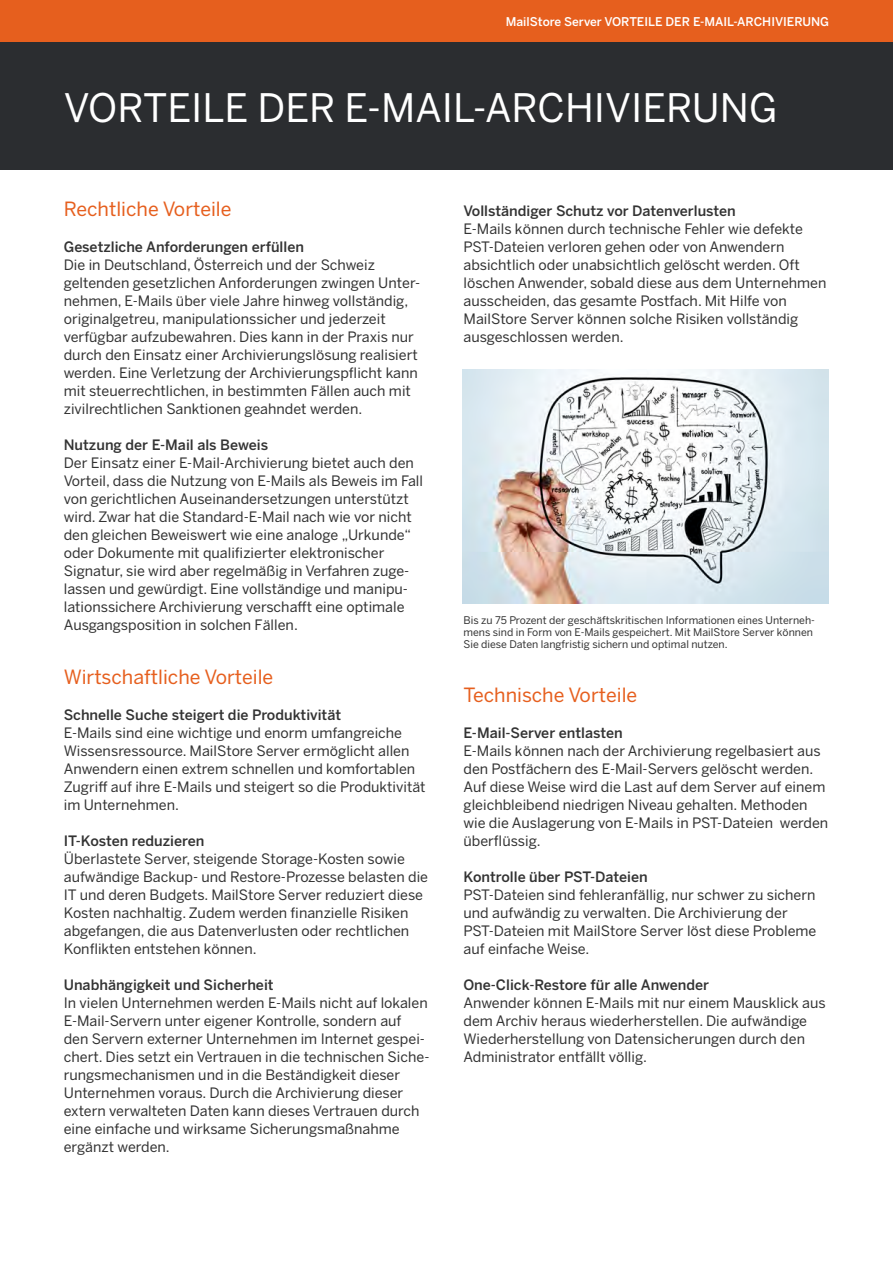
<style>
.page{position:relative;width:893px;height:1263px;background:#fff}
.page>*{position:absolute;margin:0;border:0;box-sizing:border-box;transform-origin:0 0}
.t1{font:39px "Benton Sans";color:#fff}
.t2{font:19.5px "Benton Sans";color:#e65f1e}
.t3{font:14.25px/18px "Benton Sans";color:#333}
.t4{font:500 14.25px "Benton Sans";color:#333}
.t5{font:500 12px "Benton Sans";color:#fff}
.t6{font:10.5px/12px "Benton Sans";color:#333}
</style>
<div class="page">
<div style="left:0;top:0;width:893px;height:43px;background:#e65f1e"></div>
<div style="left:0;top:43px;width:893px;height:127px;background:#2b2d30"></div>
<img style="left:463px;top:369px;width:365px;height:234px">
<p class="t5" style="left:506px;top:14px;width:325px">MailStore Server VORTEILE DER E-MAIL-ARCHIVIERUNG</p>
<h1 class="t1" style="left:64px;top:84px;width:48px">Vorteile</h1>
<h1 class="t1" style="left:257px;top:84px;width:26px">der</h1>
<h1 class="t1" style="left:345px;top:84px;width:60px">e-mail</h1>
<h1 class="t1" style="left:473px;top:84px;width:109px">-archivierun</h1>
<h1 class="t1" style="left:749px;top:84px;width:30px">g</h1>
<h2 class="t2" style="left:64px;top:197px;width:169px">Rechtliche Vorteile</h2>
<p class="t4" style="left:64px;top:238px;width:242px">Gesetzliche Anforderungen erfüllen</p>
<p class="t3" style="left:64px;top:256px;width:358px">Die in Deutschland, Österreich und der Schweiz geltenden gesetzlichen Anforderungen zwingen Unter&shy;nehmen, E-Mails über viele Jahre hinweg vollständig, originalgetreu, manipulationssicher und jederzeit verfügbar aufzubewahren. Dies kann in der Praxis nur durch den Einsatz einer Archivierungslösung realisiert werden. Eine Verletzung der Archivierungspflicht kann mit steuerrechtlichen, in bestimmten Fällen auch mit zivilrechtlichen Sanktionen geahndet werden.</p>
<p class="t4" style="left:64px;top:436px;width:206px">Nutzung der E-Mail als Beweis</p>
<p class="t3" style="left:64px;top:454px;width:361px">Der Einsatz einer E-Mail-Archivierung bietet auch den Vorteil, dass die Nutzung von E-Mails als Beweis im Fall von gerichtlichen Auseinandersetzungen unterstützt wird. Zwar hat die Standard-E-Mail nach wie vor nicht den gleichen Beweiswert wie eine analoge „Urkunde“ oder Dokumente mit qualifizierter elektronischer Signatur, sie wird aber regelmäßig in Verfahren zuge&shy;lassen und gewürdigt. Eine vollständige und manipu&shy;lationssichere Archivierung verschafft eine optimale Ausgangsposition in solchen Fällen.</p>
<h2 class="t2" style="left:64px;top:665px;width:211px">Wirtschaftliche Vorteile</h2>
<p class="t4" style="left:64px;top:706px;width:279px">Schnelle Suche steigert die Produktivität</p>
<p class="t3" style="left:64px;top:724px;width:363px">E-Mails sind eine wichtige und enorm umfangreiche Wissensressource. MailStore Server ermöglicht allen Anwendern einen extrem schnellen und komfortablen Zugriff auf ihre E-Mails und steigert so die Produktivität im Unternehmen.</p>
<p class="t4" style="left:64px;top:832px;width:142px">IT-Kosten reduzieren</p>
<p class="t3" style="left:64px;top:850px;width:366px">Überlastete Server, steigende Storage-Kosten sowie aufwändige Backup- und Restore-Prozesse belasten die IT und deren Budgets. MailStore Server reduziert diese Kosten nachhaltig. Zudem werden finanzielle Risiken abgefangen, die aus Datenverlusten oder rechtlichen Konflikten entstehen können.</p>
<p class="t4" style="left:64px;top:976px;width:211px">Unabhängigkeit und Sicherheit</p>
<p class="t3" style="left:64px;top:994px;width:367px">In vielen Unternehmen werden E-Mails nicht auf lokalen E-Mail-Servern unter eigener Kontrolle, sondern auf den Servern externer Unternehmen im Internet gespei&shy;chert. Dies setzt ein Vertrauen in die technischen Siche&shy;rungsmechanismen und in die Beständigkeit dieser Unternehmen voraus. Durch die Archivierung dieser extern verwalteten Daten kann dieses Vertrauen durch eine einfache und wirksame Sicherungsmaßnahme ergänzt werden.</p>
<p class="t4" style="left:463px;top:202px;width:274px">Vollständiger Schutz vor Datenverlusten</p>
<p class="t3" style="left:463px;top:220px;width:365px">E-Mails können durch technische Fehler wie defekte PST-Dateien verloren gehen oder von Anwendern absichtlich oder unabsichtlich gelöscht werden. Oft löschen Anwender, sobald diese aus dem Unternehmen ausscheiden, das gesamte Postfach. Mit Hilfe von MailStore Server können solche Risiken vollständig ausgeschlossen werden.</p>
<p class="t6" style="left:463px;top:614px;width:353px">Bis zu 75 Prozent der geschäftskritischen Informationen eines Unterneh&shy;mens sind in Form von E-Mails gespeichert. Mit MailStore Server können<br>Sie diese Daten langfristig sichern und optimal nutzen.</p>
<h2 class="t2" style="left:463px;top:683px;width:175px">Technische Vorteile</h2>
<p class="t4" style="left:463px;top:724px;width:161px">E-Mail-Server entlasten</p>
<p class="t3" style="left:463px;top:742px;width:366px">E-Mails können nach der Archivierung regelbasiert aus den Postfächern des E-Mail-Servers gelöscht werden.<br>Auf diese Weise wird die Last auf dem Server auf einem gleichbleibend niedrigen Niveau gehalten. Methoden wie die Auslagerung von E-Mails in PST-Dateien werden überflüssig.</p>
<p class="t4" style="left:463px;top:868px;width:186px">Kontrolle über PST-Dateien</p>
<p class="t3" style="left:463px;top:886px;width:354px">PST-Dateien sind fehleranfällig, nur schwer zu sichern und aufwändig zu verwalten. Die Archivierung der PST-Dateien mit MailStore Server löst diese Probleme auf einfache Weise.</p>
<p class="t4" style="left:463px;top:976px;width:247px">One-Click-Restore für alle Anwender</p>
<p class="t3" style="left:463px;top:994px;width:364px">Anwender können E-Mails mit nur einem Mausklick aus dem Archiv heraus wiederherstellen. Die aufwändige Wiederherstellung von Datensicherungen durch den Administrator entfällt völlig.</p>
</div>
